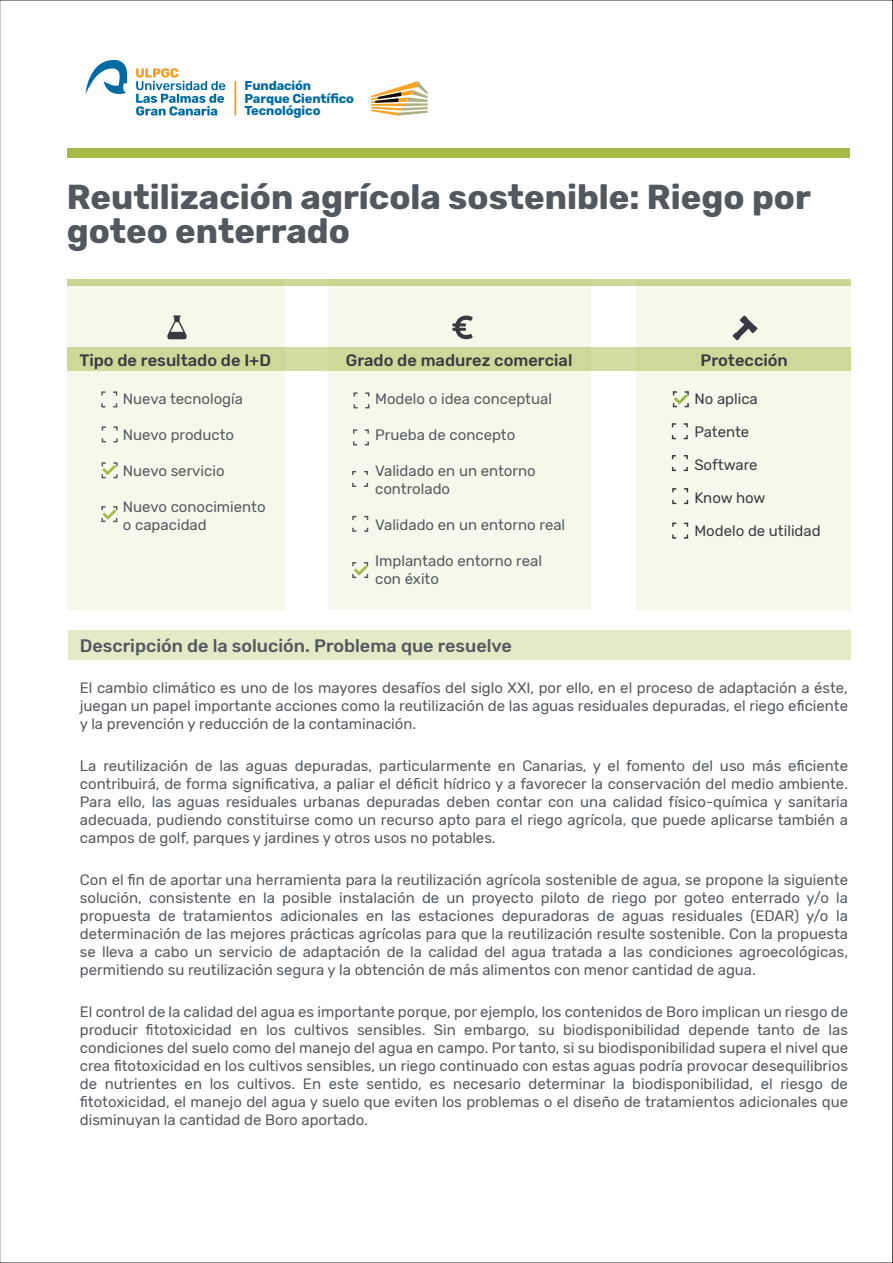
<style>
.page{position:relative;width:893px;height:1263px;background:#fff}
.page>*{position:absolute;margin:0;border:0;box-sizing:border-box;transform-origin:0 0}
.t1{font:700 34.5px/34.5px "Rubik";color:#52585e}
.t2{font:500 18px "Rubik";color:#52585e}
.t3{font:500 16.5px "Rubik";color:#393a41}
.t4{font:15px/18px "Rubik";color:#52585e;text-align:justify}
.t5{font:15px "Rubik";color:#393a41}
.t6{font:700 12.75px/12.6px "Rubik";letter-spacing:-.01em;color:#006ba3}
</style>
<div class="page">
<div style="left:329px;top:280px;width:262px;height:329px;background:#f6f8ec"></div>
<svg style="left:353px;top:429px;width:4px;height:4px"></svg>
<svg style="left:365px;top:429px;width:4px;height:4px"></svg>
<svg style="left:353px;top:392px;width:5px;height:4px"></svg>
<div style="left:636px;top:280px;width:215px;height:329px;background:#f6f8ec"></div>
<div style="left:68px;top:279px;width:217px;height:330px;background:#f6f8ec"></div>
<div style="left:68px;top:347px;width:783px;height:24px;background:#ced999"></div>
<div style="left:68px;top:630px;width:783px;height:30px;background:#e4eac8"></div>
<div style="left:67px;top:279px;width:784px;height:7px;background:#cad591"></div>
<svg style="left:101px;top:391px;width:4px;height:4px"></svg>
<svg style="left:113px;top:391px;width:4px;height:4px"></svg>
<svg style="left:102px;top:426px;width:4px;height:4px"></svg>
<svg style="left:114px;top:426px;width:4px;height:4px"></svg>
<svg style="left:102px;top:462px;width:16px;height:16px"></svg>
<svg style="left:352px;top:471px;width:4px;height:4px"></svg>
<svg style="left:364px;top:471px;width:4px;height:4px"></svg>
<svg style="left:364px;top:483px;width:4px;height:4px"></svg>
<svg style="left:352px;top:483px;width:4px;height:4px"></svg>
<svg style="left:352px;top:516px;width:4px;height:4px"></svg>
<svg style="left:364px;top:516px;width:4px;height:4px"></svg>
<svg style="left:364px;top:528px;width:4px;height:4px"></svg>
<svg style="left:352px;top:528px;width:4px;height:4px"></svg>
<svg style="left:352px;top:562px;width:16px;height:16px"></svg>
<svg style="left:672px;top:455px;width:4px;height:4px"></svg>
<svg style="left:684px;top:455px;width:4px;height:4px"></svg>
<svg style="left:684px;top:467px;width:4px;height:4px"></svg>
<svg style="left:672px;top:467px;width:4px;height:4px"></svg>
<svg style="left:672px;top:523px;width:4px;height:4px"></svg>
<svg style="left:684px;top:523px;width:4px;height:4px"></svg>
<svg style="left:684px;top:534px;width:4px;height:5px"></svg>
<svg style="left:672px;top:534px;width:4px;height:5px"></svg>
<svg style="left:672px;top:423px;width:4px;height:4px"></svg>
<svg style="left:684px;top:423px;width:4px;height:4px"></svg>
<svg style="left:684px;top:435px;width:4px;height:4px"></svg>
<svg style="left:672px;top:435px;width:4px;height:4px"></svg>
<svg style="left:673px;top:391px;width:16px;height:16px"></svg>
<svg style="left:672px;top:488px;width:4px;height:4px"></svg>
<svg style="left:684px;top:488px;width:4px;height:4px"></svg>
<svg style="left:684px;top:500px;width:4px;height:4px"></svg>
<svg style="left:672px;top:500px;width:4px;height:4px"></svg>
<svg style="left:167px;top:315px;width:20px;height:24px"></svg>
<svg style="left:733px;top:316px;width:24px;height:24px"></svg>
<svg style="left:452px;top:316px;width:21px;height:23px"></svg>
<div style="left:67px;top:148px;width:783px;height:9px;background:#a7ba47"></div>
<svg style="left:101px;top:506px;width:16px;height:16px"></svg>
<svg style="left:85px;top:60px;width:151px;height:56px"></svg>
<svg style="left:371px;top:81px;width:57px;height:35px"></svg>
<p class="t6" style="left:245px;top:80px;width:68px">Fundación</p>
<p class="t6" style="left:244px;top:92px;width:111px">Parque Científico<br>Tecnológico</p>
<h1 class="t1" style="left:67px;top:180px;width:746px">Reutilización agrícola sostenible: Riego por goteo enterrado</h1>
<p class="t3" style="left:80px;top:351px;width:193px">Tipo de resultado de I+D</p>
<p class="t3" style="left:346px;top:351px;width:228px">Grado de madurez comercial</p>
<p class="t3" style="left:700px;top:351px;width:89px">Protección</p>
<p class="t4" style="left:123px;top:390px;width:122px">Nueva tecnología</p>
<p class="t4" style="left:123px;top:426px;width:113px">Nuevo producto</p>
<p class="t4" style="left:123px;top:462px;width:103px">Nuevo servicio</p>
<p class="t4" style="left:123px;top:498px;width:144px">Nuevo conocimiento o capacidad</p>
<p class="t4" style="left:375px;top:390px;width:178px">Modelo o idea conceptual</p>
<p class="t4" style="left:375px;top:426px;width:142px">Prueba de concepto</p>
<p class="t4" style="left:375px;top:462px;width:162px">Validado en un entorno controlado</p>
<p class="t4" style="left:375px;top:516px;width:192px">Validado en un entorno real</p>
<p class="t4" style="left:375px;top:552px;width:168px">Implantado entorno real con éxito</p>
<p class="t5" style="left:694px;top:390px;width:65px">No aplica</p>
<p class="t5" style="left:694px;top:423px;width:57px">Patente</p>
<p class="t5" style="left:694px;top:456px;width:65px">Software</p>
<p class="t5" style="left:694px;top:489px;width:73px">Know how</p>
<p class="t5" style="left:694px;top:522px;width:128px">Modelo de utilidad</p>
<p class="t2" style="left:80px;top:636px;width:434px">Descripción de la solución. Problema que resuelve</p>
<p class="t4" style="left:80px;top:679px;width:770px">El cambio climático es uno de los mayores desafíos del siglo XXI, por ello, en el proceso de adaptación a éste, juegan un papel importante acciones como la reutilización de las aguas residuales depuradas, el riego eficiente y la prevención y reducción de la contaminación.</p>
<p class="t4" style="left:80px;top:757px;width:770px">La reutilización de las aguas depuradas, particularmente en Canarias, y el fomento del uso más eficiente contribuirá, de forma significativa, a paliar el déficit hídrico y a favorecer la conservación del medio ambiente.<br>Para ello, las aguas residuales urbanas depuradas deben contar con una calidad físico-química y sanitaria adecuada, pudiendo constituirse como un recurso apto para el riego agrícola, que puede aplicarse también a campos de golf, parques y jardines y otros usos no potables.</p>
<p class="t4" style="left:80px;top:871px;width:770px">Con el fin de aportar una herramienta para la reutilización agrícola sostenible de agua, se propone la siguiente solución, consistente en la posible instalación de un proyecto piloto de riego por goteo enterrado y/o la propuesta de tratamientos adicionales en las estaciones depuradoras de aguas residuales (EDAR) y/o la determinación de las mejores prácticas agrícolas para que la reutilización resulte sostenible. Con la propuesta se lleva a cabo un servicio de adaptación de la calidad del agua tratada a las condiciones agroecológicas, permitiendo su reutilización segura y la obtención de más alimentos con menor cantidad de agua.</p>
<p class="t4" style="left:80px;top:1003px;width:770px">El control de la calidad del agua es importante porque, por ejemplo, los contenidos de Boro implican un riesgo de producir fitotoxicidad en los cultivos sensibles. Sin embargo, su biodisponibilidad depende tanto de las condiciones del suelo como del manejo del agua en campo. Por tanto, si su biodisponibilidad supera el nivel que crea fitotoxicidad en los cultivos sensibles, un riego continuado con estas aguas podría provocar desequilibrios de nutrientes en los cultivos. En este sentido, es necesario determinar la biodisponibilidad, el riesgo de fitotoxicidad, el manejo del agua y suelo que eviten los problemas o el diseño de tratamientos adicionales que disminuyan la cantidad de Boro aportado.</p>
</div>
